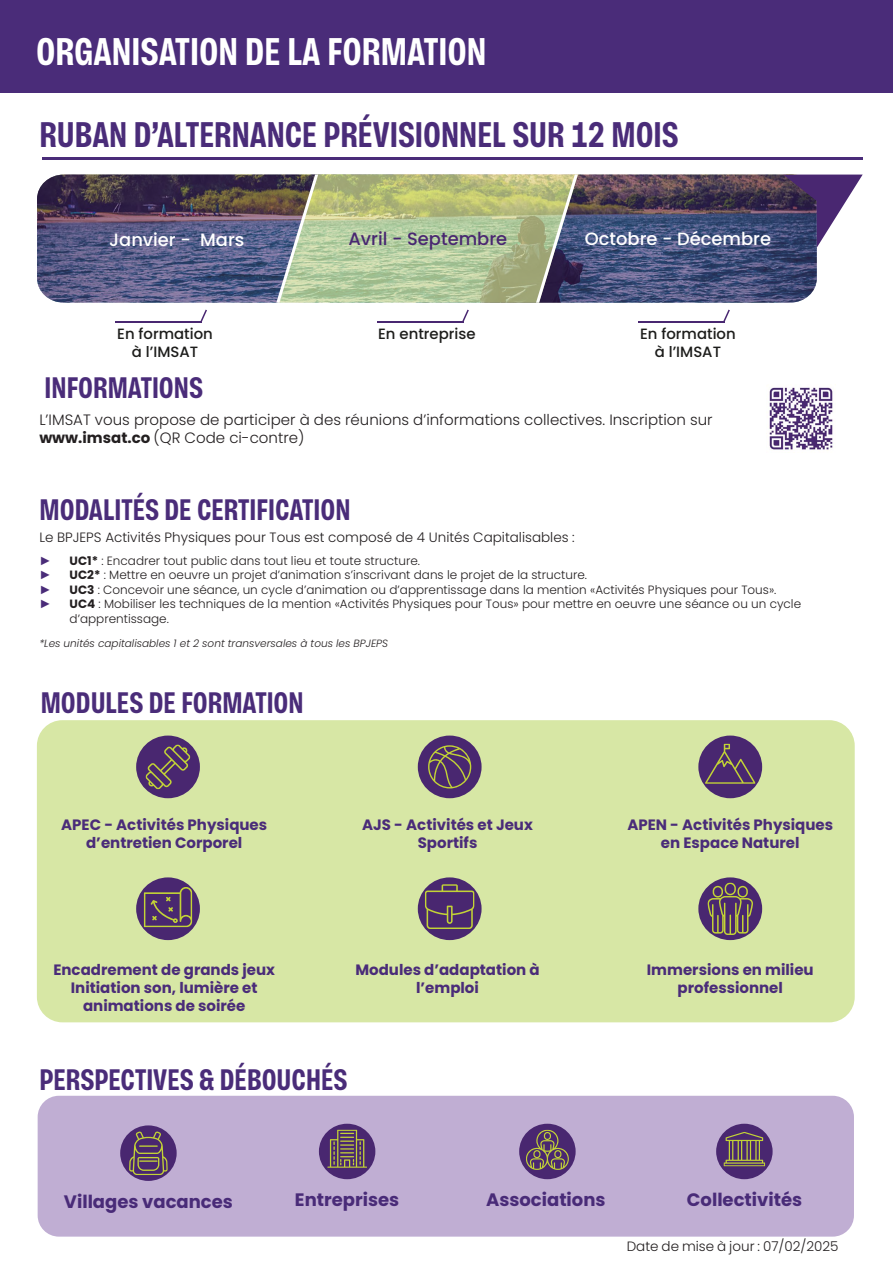
<style>
.page{position:relative;width:893px;height:1263px;background:#fff}
.page>*{position:absolute;margin:0;border:0;box-sizing:border-box;transform-origin:0 0}
.t1{font:39px "Vinila Variable";color:#fff}
.Titre_Paragraphe{font:36px "Vinila Variable";color:#4a2c79}
.Titre_Paragraphe-2{font:30px "Vinila Variable";color:#4a2c79}
.Texte{font:700 18px "Poppins";color:#492b78}
.t2{font:500 17.85px "Poppins";color:#fff}
.t3{font:500 17.85px "Poppins";color:#492771}
.Modules-Formation{font:700 15px/18px "Poppins";color:#4a2c79;text-align:center}
.Texte-2{font:300 15px/18px "Poppins";color:#231f20}
.t4{font:500 14.85px/17.9px "Poppins";color:#1d1d1b;text-align:center}
.Texte-3{font:300 13.5px "Poppins";color:#231f20}
.t5{font:300 12px/14.4px "Poppins";color:#231f20}
.t6{font:12px "Arial";color:#4a2c79}
.Italique{font:italic 300 10.5px "Poppins";color:#231f20}
.s1{font-weight:700}
</style>
<div class="page">
<img style="left:769px;top:387px;width:64px;height:63px">
<div style="left:37px;top:720px;width:818px;height:302px;background:#d7e7a5;border-radius:26px"></div>
<div style="left:136px;top:877px;width:64px;height:63px;background:#492770;border-radius:50%"></div>
<svg style="left:144px;top:887px;width:48px;height:40px"></svg>
<div style="left:418px;top:877px;width:64px;height:63px;background:#492770;border-radius:50%"></div>
<svg style="left:425px;top:884px;width:50px;height:45px"></svg>
<div style="left:698px;top:877px;width:64px;height:63px;background:#492770;border-radius:50%"></div>
<svg style="left:707px;top:882px;width:46px;height:53px"></svg>
<div style="left:136px;top:735px;width:64px;height:63px;background:#492770;border-radius:50%"></div>
<svg style="left:146px;top:744px;width:45px;height:45px"></svg>
<div style="left:418px;top:735px;width:64px;height:63px;background:#492770;border-radius:50%"></div>
<svg style="left:428px;top:745px;width:43px;height:43px"></svg>
<div style="left:698px;top:735px;width:64px;height:63px;background:#492770;border-radius:50%"></div>
<svg style="left:705px;top:743px;width:50px;height:41px"></svg>
<div style="left:38px;top:1096px;width:816px;height:140px;background:#c0aed3;border-radius:21px"></div>
<div style="left:519px;top:1124px;width:57px;height:55px;background:#492770;border-radius:50%"></div>
<svg style="left:526px;top:1130px;width:43px;height:40px"></svg>
<div style="left:319px;top:1124px;width:56px;height:55px;background:#492770;border-radius:50%"></div>
<svg style="left:327px;top:1129px;width:40px;height:39px"></svg>
<div style="left:120px;top:1125px;width:57px;height:56px;background:#492770;border-radius:50%"></div>
<svg style="left:129px;top:1131px;width:39px;height:44px"></svg>
<div style="left:716px;top:1124px;width:57px;height:55px;background:#492770;border-radius:50%"></div>
<svg style="left:723px;top:1132px;width:42px;height:34px"></svg>
<img style="left:37px;top:175px;width:826px;height:128px">
<svg style="left:200px;top:310px;width:7px;height:11px"></svg>
<hr style="left:115px;top:321px;width:87px;height:1px;background:#492771">
<svg style="left:723px;top:310px;width:7px;height:12px"></svg>
<hr style="left:638px;top:321px;width:86px;height:1px;background:#492771">
<svg style="left:462px;top:310px;width:7px;height:12px"></svg>
<hr style="left:377px;top:321px;width:86px;height:1px;background:#492771">
<div style="left:0;top:0;width:893px;height:93px;background:#4a2c79"></div>
<hr style="left:42px;top:158px;width:821px;height:2px;background:#4a2c79">
<p class="t1" style="left:36px;top:30px;width:452px">ORGANISATION DE LA FORMATION</p>
<p class="Titre_Paragraphe" style="left:39px;top:114px;width:641px">RUBAN D’ALTERNANCE PRÉVISIONNEL SUR 12 MOIS</p>
<p class="t2" style="left:109px;top:229px;width:137px">Janvier - Mars</p>
<p class="t3" style="left:348px;top:229px;width:160px">Avril - Septembre</p>
<p class="t2" style="left:585px;top:228px;width:188px">Octobre - Décembre</p>
<p class="t4" style="left:117px;top:325px;width:97px">En formation à l’IMSAT</p>
<p class="t4" style="left:640px;top:325px;width:97px">En formation à l’IMSAT</p>
<p class="t4" style="left:378px;top:325px;width:99px">En entreprise</p>
<p class="Titre_Paragraphe-2" style="left:45px;top:371px;width:160px">INFORMATIONS</p>
<p class="Texte-2" style="left:39px;top:411px;width:675px">L’IMSAT vous propose de participer à des réunions d’informations collectives. Inscription sur <span class="s1">www.imsat.co</span> (QR Code ci-contre)</p>
<p class="Titre_Paragraphe-2" style="left:40px;top:493px;width:312px">MODALITÉS DE CERTIFICATION</p>
<p class="Texte-3" style="left:39px;top:530px;width:537px">Le BPJEPS Activités Physiques pour Tous est composé de 4 Unités Capitalisables :</p>
<p class="t6" style="left:39px;top:552px;width:13px">►</p>
<p class="t5" style="left:70px;top:554px;width:352px"><span class="s1">UC1*</span> : Encadrer tout public dans tout lieu et toute structure.</p>
<p class="t6" style="left:39px;top:567px;width:13px">►</p>
<p class="t5" style="left:70px;top:568px;width:519px"><span class="s1">UC2*</span> : Mettre en oeuvre un projet d’animation s’inscrivant dans le projet de la structure.</p>
<p class="t6" style="left:39px;top:581px;width:13px">►</p>
<p class="t5" style="left:70px;top:582px;width:708px"><span class="s1">UC3</span> : Concevoir une séance, un cycle d’animation ou d’apprentissage dans la mention «Activités Physiques pour Tous».</p>
<p class="t6" style="left:39px;top:596px;width:13px">►</p>
<p class="t5" style="left:70px;top:597px;width:733px"><span class="s1">UC4</span> : Mobiliser les techniques de la mention «Activités Physiques pour Tous» pour mettre en oeuvre une séance ou un cycle d’apprentissage.</p>
<p class="Italique" style="left:39px;top:637px;width:350px">*Les unités capitalisables 1 et 2 sont transversales à tous les BPJEPS</p>
<p class="Titre_Paragraphe-2" style="left:41px;top:686px;width:264px">MODULES DE FORMATION</p>
<p class="Modules-Formation" style="left:61px;top:816px;width:208px">APEC - Activités Physiques d’entretien Corporel</p>
<p class="Modules-Formation" style="left:362px;top:816px;width:172px">AJS - Activités et Jeux<br>Sportifs</p>
<p class="Modules-Formation" style="left:627px;top:816px;width:207px">APEN - Activités Physiques en Espace Naturel</p>
<p class="Modules-Formation" style="left:53px;top:961px;width:223px">Encadrement de grands jeux</p>
<p class="Modules-Formation" style="left:71px;top:979px;width:188px">Initiation son, lumière et</p>
<p class="Modules-Formation" style="left:83px;top:997px;width:164px">animations de soirée</p>
<p class="Modules-Formation" style="left:355px;top:961px;width:186px">Modules d’adaptation à l’emploi</p>
<p class="Modules-Formation" style="left:647px;top:961px;width:168px">Immersions en milieu professionnel</p>
<p class="Titre_Paragraphe-2" style="left:39px;top:1062px;width:310px">PERSPECTIVES &amp; DÉBOUCHÉS</p>
<p class="Texte" style="left:64px;top:1191px;width:171px">Villages vacances</p>
<p class="Texte" style="left:295px;top:1189px;width:106px">Entreprises</p>
<p class="Texte" style="left:486px;top:1189px;width:121px">Associations</p>
<p class="Texte" style="left:687px;top:1189px;width:117px">Collectivités</p>
<p class="Texte-3" style="left:627px;top:1238px;width:213px">Date de mise à jour : 07/02/2025</p>
</div>
